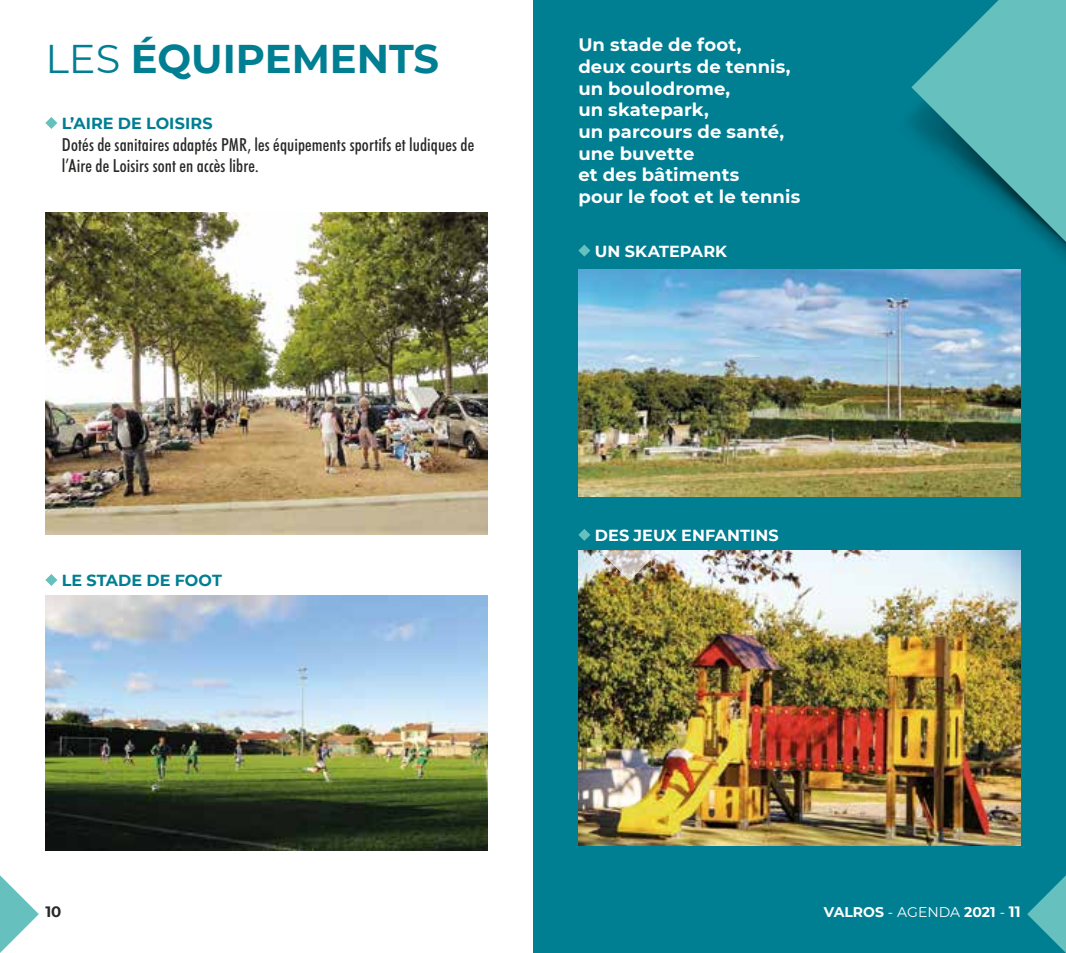
<style>
.page{position:relative;width:1066px;height:953px;background:#fff}
.page>*{position:absolute;margin:0;border:0;box-sizing:border-box;transform-origin:0 0}
.t1{font:700 40px "Montserrat";color:#007e92}
.t2{font:700 18px/21.6px "Montserrat";letter-spacing:.005em;color:#fff}
.t3{font:500 condensed 18px/21.6px "Futura BT";letter-spacing:.01em;color:#282827}
.t4{font:700 16px "Montserrat";letter-spacing:.005em;color:#007e92}
.t5{font:700 16px "Montserrat";letter-spacing:.005em;color:#fff}
.t6{font:700 15px "Montserrat";color:#282827}
.t7{font:700 14px "Montserrat";color:#fff}
.s1{font-weight:400}
.s2{font-size:15px}
</style>
<div class="page">
<div style="left:533px;top:0;width:533px;height:952px;background:#007e92"></div>
<svg style="left:45px;top:117px;width:12px;height:12px"></svg>
<img style="left:45px;top:213px;width:443px;height:321px">
<svg style="left:45px;top:574px;width:12px;height:12px"></svg>
<img style="left:45px;top:595px;width:443px;height:255px">
<img style="left:578px;top:269px;width:442px;height:227px">
<img style="left:578px;top:550px;width:442px;height:295px">
<img style="left:599px;top:550px;width:61px;height:31px">
<svg style="left:578px;top:529px;width:12px;height:12px"></svg>
<svg style="left:578px;top:244px;width:12px;height:12px"></svg>
<img style="left:869px;top:120px;width:197px;height:210px">
<svg style="left:911px;top:0;width:155px;height:242px"></svg>
<svg style="left:1027px;top:875px;width:39px;height:77px"></svg>
<svg style="left:0;top:875px;width:39px;height:77px"></svg>
<h1 class="t1" style="left:45px;top:30px;width:395px"><span class="s1">LES</span> ÉQUIPEMENTS</h1>
<p class="t4" style="left:62px;top:112px;width:152px">L’AIRE DE LOISIRS</p>
<p class="t3" style="left:62px;top:133px;width:414px">Dotés de sanitaires adaptés PMR, les équipements sportifs et ludiques de l’Aire de Loisirs sont en accès libre.</p>
<p class="t2" style="left:578px;top:33px;width:223px">Un stade de foot,<br>deux courts de tennis, un boulodrome,<br>un skatepark,<br>un parcours de santé, une buvette<br>et des bâtiments<br>pour le foot et le tennis</p>
<p class="t5" style="left:595px;top:239px;width:134px">UN SKATEPARK</p>
<p class="t4" style="left:62px;top:568px;width:161px">LE STADE DE FOOT</p>
<p class="t5" style="left:595px;top:523px;width:185px">DES JEUX ENFANTINS</p>
<p class="t6" style="left:45px;top:900px;width:18px">10</p>
<p class="t7" style="left:824px;top:901px;width:198px">VALROS <span class="s1">- AGENDA</span> 2021 <span class="s1">-</span> <span class="s2">11</span></p>
</div>
